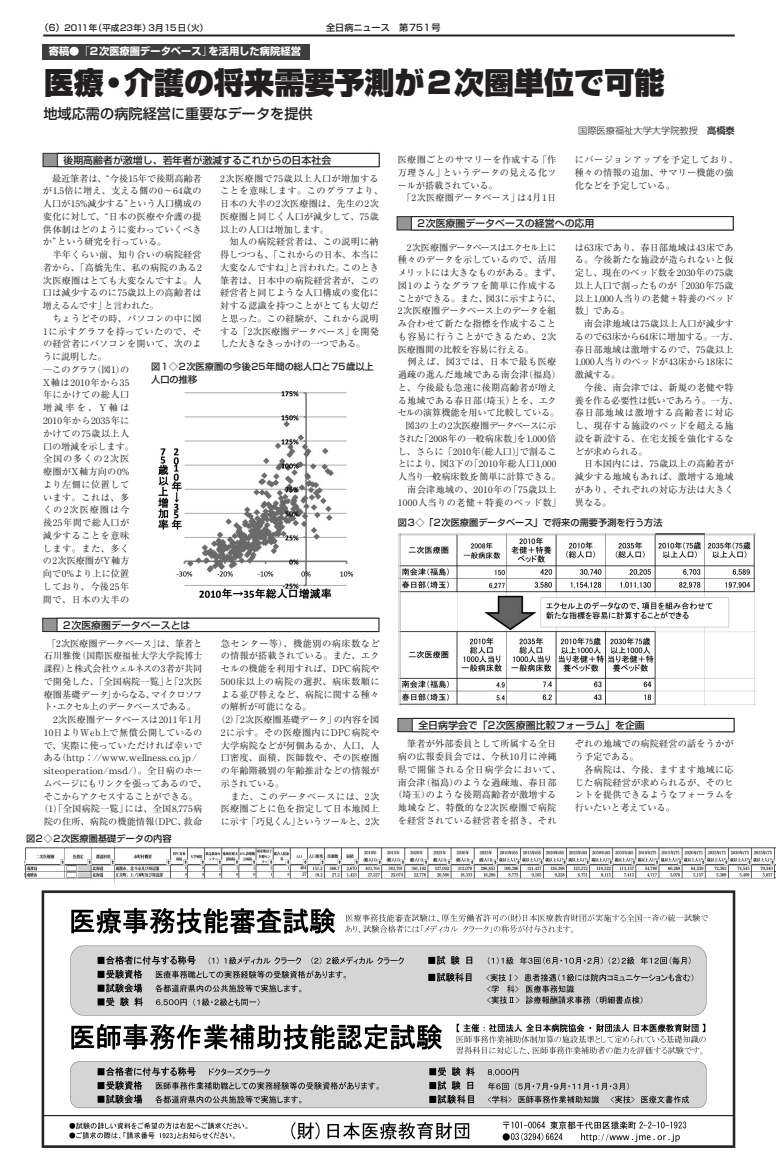
<style>
.page{position:relative;width:776px;height:1167px;background:#fff}
.page>*{position:absolute;margin:0;border:0;box-sizing:border-box;transform-origin:0 0}
.t1{font:900 30.1px "Shin Go";color:#231f20}
.t2{font:500 14.2px "Shin Go";color:#231f20}
.t3{font:700 10.3px "Shin Go";color:#fff}
.t4{font:500 9.9px "Shin Go";color:#231f20}
.t5{font:9.2px/12.8px "Ryumin";letter-spacing:.015em;color:#231f20;text-align:justify}
.t6{font:9.2px/12.8px "Ryumin";letter-spacing:.04em;color:#231f20}
.t7{font:9.2px "Ryumin";letter-spacing:-.015em;color:#231f20}
.t8{font:500 9.2px/12.8px "Shin Go";color:#231f20}
.t9{font:9.2px "Ryumin";letter-spacing:.045em;color:#231f20}
.t10{font:9.2px "Ryumin";letter-spacing:.015em;color:#231f20;scale:1.1 1}
.t11{font:9.2px "Ryumin";letter-spacing:-.01em;color:#231f20}
.t12{font:9.2px "Ryumin";letter-spacing:-.015em;color:#231f20;scale:.95 1}
.t13{font:9.2px "Ryumin";letter-spacing:-.085em;color:#231f20}
.t14{font:9.2px "Ryumin";letter-spacing:-.06em;color:#231f20}
.t15{font:9.2px "Ryumin";letter-spacing:-.065em;color:#231f20}
.t16{font:9.2px "Ryumin";letter-spacing:-.04em;color:#231f20}
.t17{font:300 9.2px "Shin Go";color:#231f20}
.t18{font:500 9.1px "Shin Go";color:#231f20}
.t19{font:500 8.5px "Shin Go";letter-spacing:.01em;color:#231f20}
.s1{font-size:9px}
.s2{font-weight:300}
.s3{font-weight:500}
</style>
<div class="page">
<div style="left:43px;top:154px;width:336px;height:12px;background:#939598"></div>
<hr style="left:43px;top:35px;width:692px;height:1px;background:#231f20">
<div style="left:42px;top:44px;width:268px;height:15px;background:#3e3e3f"></div>
<img style="left:41px;top:890px;width:695px;height:258px">
<div style="left:58px;top:154px;width:321px;height:12px;background:#fff"></div>
<div style="left:57px;top:153px;width:322px;height:14px;border:1px solid #231f20"></div>
<div style="left:43px;top:619px;width:335px;height:12px;background:#939598"></div>
<div style="left:57px;top:619px;width:322px;height:12px;background:#fff"></div>
<div style="left:57px;top:618px;width:322px;height:14px;border:1px solid #231f20"></div>
<div style="left:398px;top:719px;width:336px;height:12px;background:#939598"></div>
<div style="left:412px;top:719px;width:322px;height:12px;background:#fff"></div>
<div style="left:412px;top:718px;width:322px;height:14px;border:1px solid #231f20"></div>
<div style="left:397px;top:217px;width:336px;height:13px;background:#939598"></div>
<div style="left:412px;top:217px;width:321px;height:13px;background:#fff"></div>
<div style="left:411px;top:216px;width:322px;height:14px;border:1px solid #231f20"></div>
<img style="left:24px;top:846px;width:752px;height:38px">
<img style="left:158px;top:391px;width:196px;height:208px">
<img style="left:399px;top:534px;width:356px;height:171px">
<p class="t19" style="left:40px;top:25px;width:170px"><span class="s1">（6）</span>2011年（平成23年）3月15日（火）</p>
<p class="t18" style="left:326px;top:24px;width:116px">全日病ニュース　第751号</p>
<h1 class="t1" style="left:44px;top:72px;width:622px">医療・介護の将来需要予測が2次圏単位で可能</h1>
<h2 class="t2" style="left:43px;top:109px;width:271px">地域応需の病院経営に重要なデータを提供</h2>
<p class="t3" style="left:49px;top:47px;width:254px">寄稿●<span class="s2">「</span>2次医療圏データベース<span class="s2">」</span>を活用した病院経営</p>
<p class="t4" style="left:63px;top:156px;width:269px">後期高齢者が激増し、若年者が激減するこれからの日本社会</p>
<p class="t5" style="left:43px;top:173px;width:160px;text-indent:9px">最近筆者は、“今後15年で後期高齢者が1.5倍に増え、支える側の0～64歳の人口が15%減少する”という人口構成の変化に対して、“日本の医療や介護の提供体制はどのように変わっていくべきか”という研究を行っている。</p>
<p class="t5" style="left:43px;top:250px;width:160px;text-indent:9px">半年くらい前、知り合いの病院経営者から、「高橋先生、私の病院のある2次医療圏はとても大変なんですよ。人口は減少するのに75歳以上の高齢者は増えるんです」と言われた。</p>
<p class="t6" style="left:43px;top:313px;width:160px;text-indent:9px">ちょうどその時、パソコンの中に図<br>1に示すグラフを持っていたので、その経営者にパソコンを開いて、次のように説明した。<br>―このグラフ（図1）の<br>X軸は2010年から35<br>年にかけての総人口<br>増減率を、Y軸は<br>2010年から2035年に<br>かけての75歳以上人<br>口の増減を示します。<br>全国の多くの2次医<br>療圏がX軸方向の0%<br>より左側に位置して<br>います。これは、多<br>くの2次医療圏は今<br>後25年間で総人口が<br>減少することを意味<br>します。また、多く<br>の2次医療圏がY軸方<br>向で0%より上に位置<br>しており、今後25年<br>間で、日本の大半の</p>
<p class="t5" style="left:220px;top:173px;width:165px;text-align:left">2次医療圏で75歳以上人口が増加することを意味します。このグラフより、日本の大半の2次医療圏は、先生の2次医療圏と同じく人口が減少して、75歳以上の人口は増加します。</p>
<p class="t5" style="left:220px;top:237px;width:160px;text-indent:9px">知人の病院経営者は、この説明に納得しつつも、「これからの日本、本当に大変なんですね」と言われた。このとき筆者は、日本中の病院経営者が、この経営者と同じような人口構成の変化に対する認識を持つことがとても大切だと思った。この経験が、これから説明する「2次医療圏データベース」を開発した大きなきっかけの一つである。</p>
<p class="t8" style="left:151px;top:361px;width:224px">図1◇2次医療圏の今後25年間の総人口と75歳以上人口の推移</p>
<p class="t4" style="left:63px;top:621px;width:129px">2次医療圏データベースとは</p>
<p class="t7" style="left:47px;top:640px;width:157px">「2次医療圏データベース」は、筆者と</p>
<p class="t5" style="left:44px;top:651px;width:160px">石川雅俊（国際医療福祉大学大学院博士</p>
<p class="t12" style="left:44px;top:665px;width:169px">課程）と株式会社ウェルネスの3者が共同</p>
<p class="t5" style="left:44px;top:676px;width:160px">で開発した、「全国病院一覧」と「2次医</p>
<p class="t13" style="left:44px;top:691px;width:160px">療圏基礎データ」からなる、マイクロソフ</p>
<p class="t15" style="left:44px;top:704px;width:154px">ト・エクセル上のデータベースである。</p>
<p class="t5" style="left:53px;top:714px;width:151px">2次医療圏データベースは2011年1月</p>
<p class="t5" style="left:44px;top:727px;width:160px">10日よりWeb上で無償公開しているの</p>
<p class="t5" style="left:44px;top:740px;width:160px">で、実際に使っていただければ幸いで</p>
<p class="t7" style="left:44px;top:755px;width:155px">ある（http：//www.wellness.co.jp/</p>
<p class="t10" style="left:44px;top:767px;width:146px">siteoperation/msd/）。全日病のホー</p>
<p class="t16" style="left:44px;top:780px;width:165px">ムページにもリンクを張ってあるので、</p>
<p class="t7" style="left:44px;top:793px;width:156px">そこからアクセスすることができる。</p>
<p class="t5" style="left:39px;top:804px;width:165px">（1）「全国病院一覧」には、全国8,775病</p>
<p class="t5" style="left:44px;top:816px;width:160px">院の住所、病院の機能情報（DPC、救命</p>
<p class="t8" style="left:26px;top:833px;width:147px">図2◇2次医療圏基礎データの内容</p>
<p class="t9" style="left:221px;top:640px;width:160px">急センター等）、機能別の病床数など</p>
<p class="t5" style="left:221px;top:651px;width:160px">の情報が搭載されている。また、エク</p>
<p class="t5" style="left:221px;top:663px;width:160px">セルの機能を利用すれば、DPC病院や</p>
<p class="t6" style="left:221px;top:676px;width:160px">500床以上の病院の選択、病床数順に</p>
<p class="t5" style="left:221px;top:689px;width:160px">よる並び替えなど、病院に関する種々</p>
<p class="t7" style="left:221px;top:704px;width:92px">の解析が可能になる。</p>
<p class="t11" style="left:216px;top:716px;width:165px">（2）「2次医療圏基礎データ」の内容を図</p>
<p class="t5" style="left:221px;top:727px;width:160px">2に示す。その医療圏内にDPC病院や</p>
<p class="t5" style="left:221px;top:740px;width:160px">大学病院などが何個あるか、人口、人</p>
<p class="t5" style="left:221px;top:753px;width:160px">口密度、面積、医師数や、その医療圏</p>
<p class="t5" style="left:221px;top:765px;width:160px">の年齢階級別の年齢推計などの情報が</p>
<p class="t5" style="left:221px;top:778px;width:65px">示されている。</p>
<p class="t9" style="left:230px;top:793px;width:151px">また、このデータベースには、2次</p>
<p class="t5" style="left:221px;top:804px;width:160px">医療圏ごとに色を指定して日本地図上</p>
<p class="t14" style="left:221px;top:818px;width:160px">に示す「巧見くん」というツールと、2次</p>
<p class="t5" style="left:398px;top:155px;width:160px">医療圏ごとのサマリーを作成する「作</p>
<p class="t5" style="left:398px;top:167px;width:160px">万理さん」というデータの見える化ツ</p>
<p class="t7" style="left:398px;top:182px;width:101px">ールが搭載されている。</p>
<p class="t5" style="left:402px;top:193px;width:156px">「2次医療圏データベース」は4月1日</p>
<p class="t17" style="left:578px;top:127px;width:158px">国際医療福祉大学大学院教授　<span class="s3">高橋泰</span></p>
<p class="t5" style="left:575px;top:155px;width:165px;text-align:left">にバージョンアップを予定しており、種々の情報の追加、サマリー機能の強化などを予定している。</p>
<p class="t4" style="left:418px;top:220px;width:178px">2次医療圏データベースの経営への応用</p>
<p class="t5" style="left:575px;top:242px;width:160px">は63床であり、春日部地域は43床である。今後新たな施設が造られないと仮定し、現在のベッド数を2030年の75歳以上人口で割ったものが「2030年75歳以上1,000人当りの老健＋特養のベッド数」である。</p>
<p class="t5" style="left:575px;top:319px;width:165px;text-align:left;text-indent:9px">南会津地域は75歳以上人口が減少するので63床から64床に増加する。一方、春日部地域は激増するので、75歳以上<br>1,000人当りのベッドが43床から18床に激減する。</p>
<p class="t5" style="left:575px;top:382px;width:165px;text-align:left;text-indent:9px">今後、南会津では、新規の老健や特養を作る必要性は低いであろう。一方、春日部地域は激増する高齢者に対応し、現存する施設のベッドを超える施設を新設する、在宅支援を強化するなどが求められる。</p>
<p class="t5" style="left:575px;top:459px;width:160px;text-indent:9px">日本国内には、75歳以上の高齢者が減少する地域もあれば、激増する地域があり、それぞれの対応方法は大きく異なる。</p>
<p class="t8" style="left:398px;top:517px;width:266px">図3◇「2次医療圏データベース」で将来の需要予測を行う方法</p>
<p class="t5" style="left:398px;top:242px;width:165px;text-align:left;text-indent:9px">2次医療圏データベースはエクセル上に種々のデータを示しているので、活用メリットには大きなものがある。まず、図1のようなグラフを簡単に作成することができる。また、図3に示すように、<br>2次医療圏データベース上のデータを組み合わせて新たな指標を作成することも容易に行うことができるため、2次医療圏間の比較を容易に行える。</p>
<p class="t5" style="left:398px;top:357px;width:165px;text-align:center">例えば、図3では、日本で最も医療<br>過疎の進んだ地域である南会津（福島）と、今後最も急速に後期高齢者が増える地域である春日部（埼玉）とを、エクセルの演算機能を用いて比較している。図3の上の2次医療圏データベースに示<br>された「2008年の一般病床数」を1,000倍し、さらに「2010年（総人口）」で割ることにより、図3下の「2010年総人口1,000人当り一般病床数」を簡単に計算できる。南会津地域の、2010年の「75歳以上<br>1000人当りの老健＋特養のベッド数」</p>
<p class="t4" style="left:418px;top:721px;width:228px">全日病学会で「2次医療圏比較フォーラム」を企画</p>
<p class="t5" style="left:407px;top:739px;width:151px">筆者が外部委員として所属する全日</p>
<p class="t5" style="left:398px;top:752px;width:160px">病の広報委員会では、今秋10月に沖縄</p>
<p class="t9" style="left:398px;top:766px;width:165px">県で開催される全日病学会において、</p>
<p class="t5" style="left:398px;top:777px;width:160px">南会津（福島）のような過疎地、春日部</p>
<p class="t5" style="left:393px;top:790px;width:165px">（埼玉）のような後期高齢者が激増する</p>
<p class="t6" style="left:398px;top:803px;width:160px">地域など、特徴的な2次医療圏で病院</p>
<p class="t5" style="left:398px;top:815px;width:160px">を経営されている経営者を招き、それ</p>
<p class="t5" style="left:575px;top:739px;width:160px">ぞれの地域での病院経営の話をうかがう予定である。</p>
<p class="t5" style="left:575px;top:764px;width:160px;text-indent:9px">各病院は、今後、ますます地域に応じた病院経営が求められるが、そのヒントを提供できるようなフォーラムを行いたいと考えている。</p>
</div>
